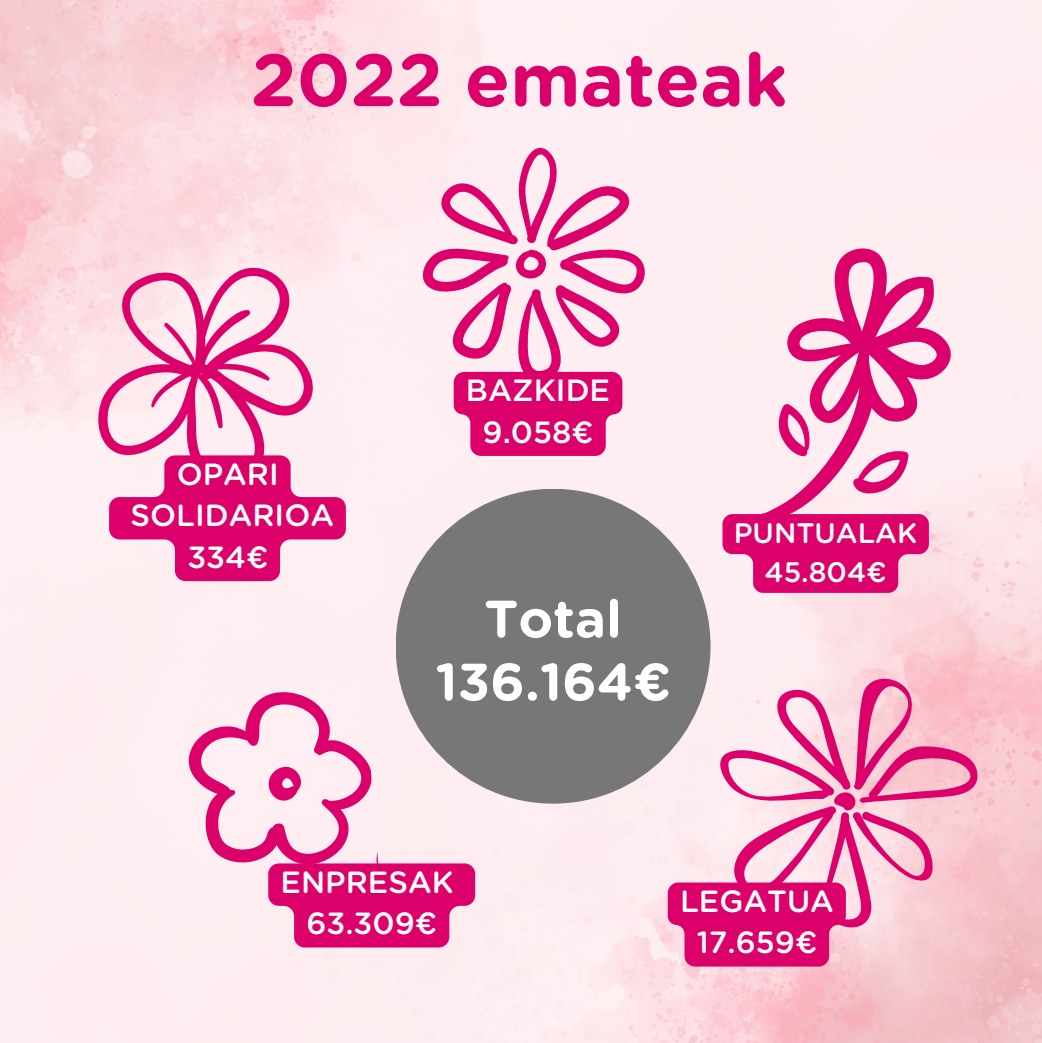
<style>
.page{position:relative;width:1042px;height:1043px;background:#fff}
.page>*{position:absolute;margin:0;border:0;box-sizing:border-box;transform-origin:0 0}
.t1{font:700 73.85px "Gotham Rounded";color:#dc006b}
.t2{font:700 52.5px "Gotham Rounded";color:#fff}
.t3{font:500 30.62px "Gotham Rounded";color:#fff}
.t4{font:500 30.62px "Gotham";color:#fff}
.t5{font:500 28.18px "Gotham Rounded";color:#fff}
</style>
<div class="page">
<img style="left:0;top:0;width:1041px;height:1041px">
<div style="left:395px;top:488px;width:315px;height:315px;background:#77777a;border-radius:50%"></div>
<svg style="left:95px;top:263px;width:222px;height:224px;background:#f4aecc"></svg>
<svg style="left:759px;top:244px;width:195px;height:274px;background:#f3a7c8"></svg>
<svg style="left:418px;top:143px;width:229px;height:313px;background:#f199c1"></svg>
<svg style="left:109px;top:455px;width:237px;height:126px"></svg>
<svg style="left:722px;top:514px;width:206px;height:78px;background:#e0227e"></svg>
<svg style="left:182px;top:680px;width:293px;height:267px"></svg>
<svg style="left:667px;top:666px;width:314px;height:300px;background:#ef9bbc"></svg>
<p class="t1" style="left:250px;top:47px;width:538px">2022 emateak</p>
<p class="t3" style="left:177px;top:460px;width:103px">OPARI</p>
<p class="t3" style="left:130px;top:501px;width:205px">SOLIDARIOA</p>
<p class="t3" style="left:187px;top:543px;width:82px">334€</p>
<p class="t4" style="left:466px;top:376px;width:146px">BAZKIDE</p>
<p class="t4" style="left:482px;top:418px;width:112px">9.058€</p>
<p class="t2" style="left:484px;top:595px;width:139px">Total</p>
<p class="t2" style="left:435px;top:658px;width:237px">136.164€</p>
<p class="t5" style="left:733px;top:520px;width:185px">PUNTUALAK</p>
<p class="t5" style="left:764px;top:558px;width:124px">45.804€</p>
<p class="t3" style="left:280px;top:867px;width:174px">ENPRESAK</p>
<p class="t3" style="left:306px;top:909px;width:132px">63.309€</p>
<p class="t3" style="left:679px;top:886px;width:155px">LEGATUA</p>
<p class="t3" style="left:696px;top:928px;width:122px">17.659€</p>
</div>
